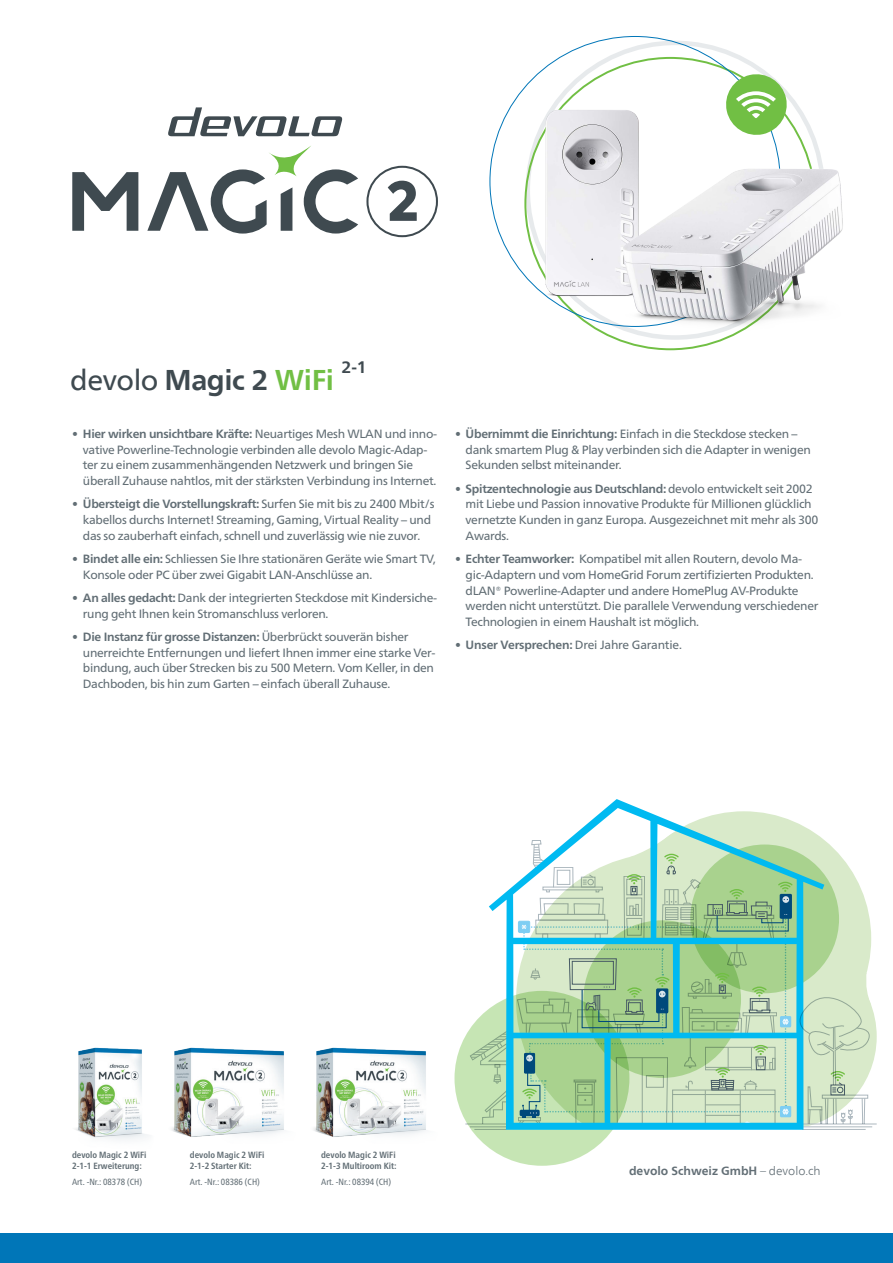
<style>
.page{position:relative;width:893px;height:1263px;background:#fff}
.page>*{position:absolute;margin:0;border:0;box-sizing:border-box;transform-origin:0 0}
.t1{font:28.5px "Frutiger Neue LT Com";letter-spacing:-.015em;color:#3f4a50}
.t2{font:700 16.65px "Frutiger Neue LT Com";color:#3f4a50}
.t3{font:12px/15.8px "Frutiger Neue LTW1 G";letter-spacing:-.025em;color:#626e75}
.t4{font:700 12px "Frutiger Neue LT Com";color:#626e75}
.t5{font:700 condensed 9px/11.2px "Frutiger Neue LTW1 G";color:#626e75}
.t6{font:condensed 9px "Frutiger Neue LTW1 G";color:#626e75}
.s1{font-weight:700}
.s2{font-weight:700;color:#71bf44}
.s3{font-weight:300}
</style>
<div class="page">
<svg style="left:147px;top:146px;width:211px;height:88px"></svg>
<svg style="left:72px;top:172px;width:66px;height:59px"></svg>
<div style="left:366px;top:166px;width:72px;height:71px;border:2px solid #3f4a50;border-radius:50%"></div>
<svg style="left:388px;top:181px;width:29px;height:40px"></svg>
<svg style="left:168px;top:107px;width:175px;height:29px"></svg>
<svg style="left:728px;top:71px;width:61px;height:23px"></svg>
<div style="left:616px;top:811px;width:255px;height:255px;background:#d9eaca;border-radius:50%"></div>
<div style="left:690px;top:844px;width:149px;height:149px;background:#a9d28e;border-radius:50%"></div>
<div style="left:454px;top:991px;width:175px;height:175px;background:#c6e5b4;border-radius:50%"></div>
<svg style="left:470px;top:1043px;width:19px;height:23px"></svg>
<svg style="left:482px;top:1106px;width:7px;height:18px"></svg>
<hr style="left:465px;top:1124px;width:41px;height:1px;background:#acb7be">
<hr style="left:474px;top:1129px;width:32px;height:1px;background:#acb7be">
<hr style="left:470px;top:1126px;width:36px;height:1px;background:#acb7be">
<hr style="left:802px;top:1124px;width:75px;height:1px;background:#acb7be">
<hr style="left:802px;top:1129px;width:64px;height:1px;background:#acb7be">
<hr style="left:802px;top:1126px;width:70px;height:1px;background:#acb7be">
<svg style="left:489px;top:799px;width:335px;height:331px"></svg>
<svg style="left:517px;top:817px;width:275px;height:310px"></svg>
<svg style="left:800px;top:973px;width:74px;height:151px"></svg>
<div style="left:0;top:1233px;width:893px;height:30px;background:#0076b8"></div>
<img style="left:517px;top:94px;width:326px;height:246px">
<img style="left:75px;top:1047px;width:73px;height:93px">
<img style="left:172px;top:1047px;width:112px;height:90px">
<img style="left:314px;top:1047px;width:112px;height:90px">
<h1 class="t1" style="left:70px;top:362px;width:265px">devolo <span class="s1">Magic 2</span> <span class="s2">WiFi</span></h1>
<h2 class="t2" style="left:341px;top:357px;width:27px">2-1</h2>
<p class="t3" style="left:83px;top:425px;width:356px;text-indent:-11px">• <span class="s1">Hier wirken unsichtbare Kräfte:</span> Neuartiges Mesh WLAN und inno&shy;vative Powerline-Technologie verbinden alle devolo Magic-Adap&shy;ter zu einem zusammenhängenden Netzwerk und bringen Sie überall Zuhause nahtlos, mit der stärksten Verbindung ins Internet.</p>
<p class="t3" style="left:72px;top:495px;width:364px;text-align:center">• <span class="s1">Übersteigt die Vorstellungskraft:</span> Surfen Sie mit bis zu 2400 Mbit/s kabellos durchs Internet! Streaming, Gaming, Virtual Reality – und das so zauberhaft einfach, schnell und zuverlässig wie nie zuvor.</p>
<p class="t3" style="left:83px;top:550px;width:354px;text-indent:-11px">• <span class="s1">Bindet alle ein:</span> Schliessen Sie Ihre stationären Geräte wie Smart TV,<br>Konsole oder PC über zwei Gigabit LAN-Anschlüsse an.</p>
<p class="t3" style="left:83px;top:589px;width:356px;text-indent:-11px">• <span class="s1">An alles gedacht:</span> Dank der integrierten Steckdose mit Kindersiche&shy;rung geht Ihnen kein Stromanschluss verloren.</p>
<p class="t3" style="left:83px;top:628px;width:354px;text-indent:-11px">• <span class="s1">Die Instanz für grosse Distanzen:</span> Überbrückt souverän bisher unerreichte Entfernungen und liefert Ihnen immer eine starke Ver&shy;bindung, auch über Strecken bis zu 500 Metern. Vom Keller, in den Dachboden, bis hin zum Garten – einfach überall Zuhause.</p>
<p class="t3" style="left:466px;top:425px;width:347px;text-indent:-11px">• <span class="s1">Übernimmt die Einrichtung:</span> Einfach in die Steckdose stecken – dank smartem Plug &amp; Play verbinden sich die Adapter in wenigen<br>Sekunden selbst miteinander.</p>
<p class="t3" style="left:466px;top:480px;width:354px;text-indent:-11px">• <span class="s1">Spitzentechnologie aus Deutschland:</span> devolo entwickelt seit 2002 mit Liebe und Passion innovative Produkte für Millionen glücklich vernetzte Kunden in ganz Europa. Ausgezeichnet mit mehr als 300<br>Awards.</p>
<p class="t3" style="left:466px;top:550px;width:354px;text-indent:-11px">• <span class="s1">Echter Teamworker:</span> Kompatibel mit allen Routern, devolo Ma&shy;gic-Adaptern und vom HomeGrid Forum zertifizierten Produkten. dLAN® Powerline-Adapter und andere HomePlug AV-Produkte werden nicht unterstützt. Die parallele Verwendung verschiedener Technologien in einem Haushalt ist möglich.</p>
<p class="t3" style="left:455px;top:636px;width:228px">• <span class="s1">Unser Versprechen:</span> Drei Jahre Garantie.</p>
<p class="t5" style="left:72px;top:1148px;width:76px">devolo Magic 2 WiFi<br>2-1-1 Erweiterung:</p>
<p class="t6" style="left:72px;top:1175px;width:71px">Art. -Nr.: 08378 (CH)</p>
<p class="t5" style="left:190px;top:1148px;width:76px">devolo Magic 2 WiFi<br>2-1-2 Starter Kit:</p>
<p class="t6" style="left:190px;top:1175px;width:71px">Art. -Nr.: 08386 (CH)</p>
<p class="t5" style="left:321px;top:1148px;width:77px">devolo Magic 2 WiFi<br>2-1-3 Multiroom Kit:</p>
<p class="t6" style="left:321px;top:1175px;width:71px">Art. -Nr.: 08394 (CH)</p>
<p class="t4" style="left:629px;top:1163px;width:193px">devolo Schweiz GmbH <span class="s3">– devolo.ch</span></p>
</div>
